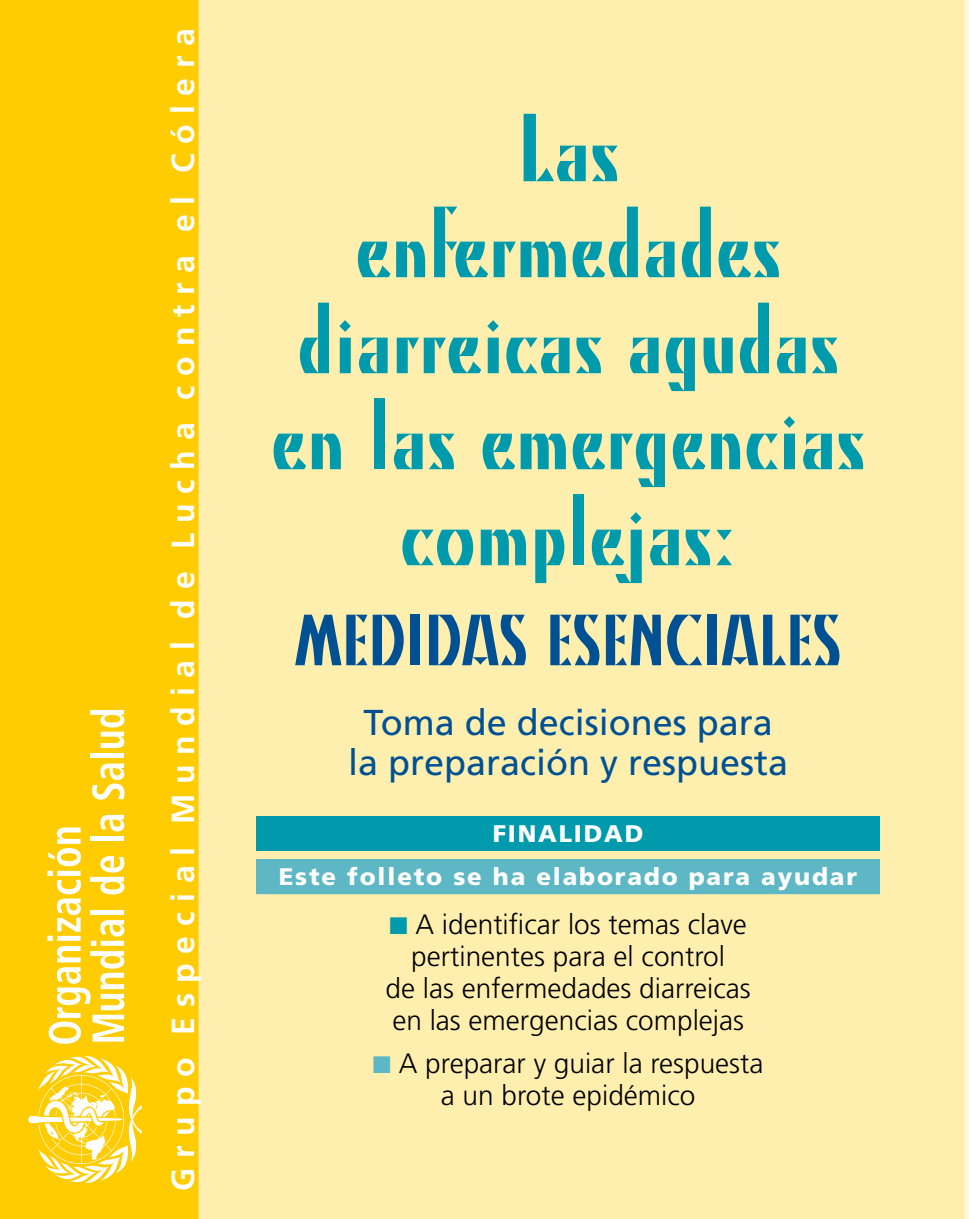
<style>
.page{position:relative;width:969px;height:1219px;background:#fff}
.page>*{position:absolute;margin:0;border:0;box-sizing:border-box;transform-origin:0 0}
.t1{font:96px/96px "Kino";color:#009aad;text-align:center}
.t2{font:72px "Kino";color:#005193}
.t3{font:36px/40px "Frutiger";color:#005193;text-align:center}
.t4{font:700 32px "Frutiger";letter-spacing:.305em;color:#fff}
.t5{font:300 28px/32px "Frutiger";color:#000;text-align:center}
.t6{font:900 24px/43.2px "Frutiger";letter-spacing:.075em;color:#fff;text-align:center}
.s1{color:#009aad}
.s2{color:#5eb7c4}
</style>
<div class="page">
<div style="left:199px;top:0;width:765px;height:1219px;background:#ffefaf"></div>
<svg style="left:964px;top:0;width:5px;height:1219px;background:#fff6d4"></svg>
<div style="left:0;top:0;width:199px;height:1219px;background:#fecc00"></div>
<div style="left:256px;top:816px;width:624px;height:35px;background:#009aad"></div>
<div style="left:256px;top:859px;width:624px;height:34px;background:#5eb7c4"></div>
<hr style="left:256px;top:893px;width:624px;height:1px;background:#5eb7c4">
<div style="left:12px;top:1084px;width:148px;height:123px;background:#ffcc01"></div>
<svg style="left:47px;top:815px;width:77px;height:229px"></svg>
<svg style="left:92px;top:763px;width:32px;height:37px"></svg>
<div style="left:90px;top:753px;width:34px;height:5px;background:#fff"></div>
<svg style="left:90px;top:710px;width:34px;height:38px"></svg>
<svg style="left:28px;top:1056px;width:114px;height:127px"></svg>
<p class="t4" style="left:164px;top:1191px;width:1164px;rotate:-90deg">Grupo Especial Mundial de Lucha contra el Cólera</p>
<p class="t1" style="left:271px;top:101px;width:596px">Las<br>enfermedades diarreicas agudas en las emergencias complejas:</p>
<p class="t2" style="left:295px;top:599px;width:548px">MEDIDAS ESENCIALES</p>
<p class="t3" style="left:348px;top:702px;width:442px">Toma de decisiones para la preparación y respuesta</p>
<p class="t6" style="left:279px;top:811px;width:580px">FINALIDAD<br>Este folleto se ha elaborado para ayudar</p>
<p class="t5" style="left:386px;top:908px;width:367px"><span class="s1">■</span> A identificar los temas clave pertinentes para el control<br>de las enfermedades diarreicas en las emergencias complejas</p>
<p class="t5" style="left:373px;top:1048px;width:392px"><span class="s2">■</span> A preparar y guiar la respuesta a un brote epidémico</p>
</div>
